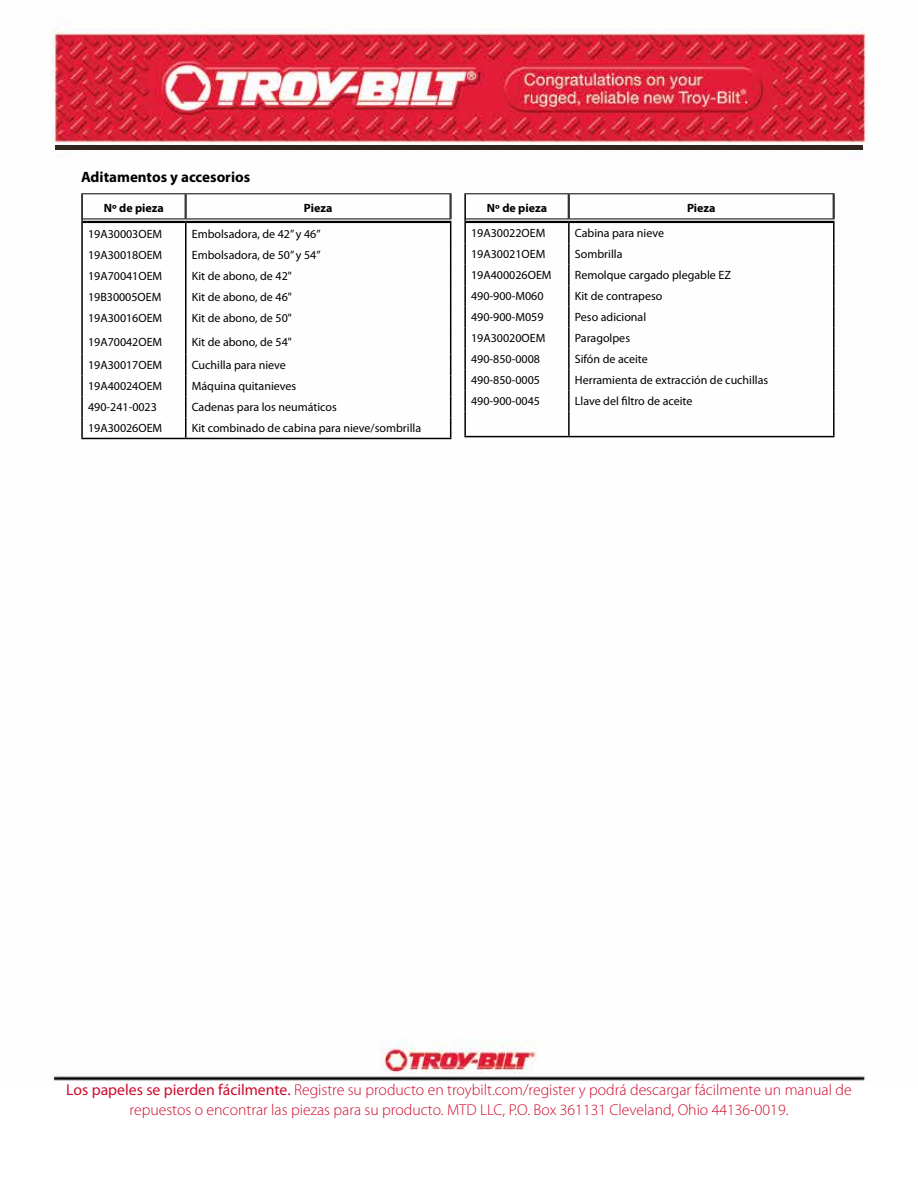
<style>
.page{position:relative;width:918px;height:1188px;background:#fff}
.page>*{position:absolute;margin:0;border:0;box-sizing:border-box;transform-origin:0 0}
.t1{font:300 15.75px/19.5px "Myriad Pro";color:#cf0a2c;text-align:center}
.t2{font:700 15px "Myriad Pro";color:#000}
.t3{font:12px "Myriad Pro";color:#000}
.t4{font:700 12px "Myriad Pro";color:#000}
.s1{font-weight:400}
</style>
<div class="page">
<img style="left:52px;top:19px;width:814px;height:1062px">
<hr style="left:56px;top:146px;width:807px;height:4px;background:#31251c">
<hr style="left:186px;top:219px;width:265px;height:4px;background:#cfcfcf">
<hr style="left:83px;top:219px;width:103px;height:4px;background:#cfcfcf">
<hr style="left:81px;top:221px;width:2px;height:23px;background:#000">
<hr style="left:81px;top:244px;width:2px;height:21px;background:#000">
<hr style="left:81px;top:265px;width:2px;height:21px;background:#000">
<hr style="left:81px;top:286px;width:2px;height:21px;background:#000">
<hr style="left:81px;top:307px;width:2px;height:21px;background:#000">
<hr style="left:81px;top:328px;width:2px;height:26px;background:#000">
<hr style="left:81px;top:354px;width:2px;height:21px;background:#000">
<hr style="left:81px;top:375px;width:2px;height:21px;background:#000">
<hr style="left:81px;top:396px;width:2px;height:21px;background:#000">
<hr style="left:81px;top:417px;width:2px;height:21px;background:#000">
<hr style="left:81px;top:438px;width:105px;height:1px;background:#000">
<hr style="left:186px;top:438px;width:265px;height:1px;background:#000">
<svg style="left:450px;top:194px;width:2px;height:244px"></svg>
<hr style="left:186px;top:193px;width:265px;height:1px;background:#000">
<hr style="left:186px;top:219px;width:265px;height:1px;background:#000">
<hr style="left:186px;top:221px;width:265px;height:2px;background:#000">
<hr style="left:81px;top:194px;width:2px;height:27px;background:#000">
<svg style="left:185px;top:194px;width:2px;height:25px"></svg>
<hr style="left:81px;top:193px;width:105px;height:1px;background:#000">
<hr style="left:83px;top:219px;width:103px;height:1px;background:#000">
<hr style="left:83px;top:221px;width:103px;height:2px;background:#000">
<hr style="left:185px;top:223px;width:2px;height:21px;background:#000">
<hr style="left:185px;top:244px;width:2px;height:21px;background:#000">
<hr style="left:185px;top:265px;width:2px;height:21px;background:#000">
<hr style="left:185px;top:286px;width:2px;height:21px;background:#000">
<hr style="left:185px;top:307px;width:2px;height:21px;background:#000">
<hr style="left:185px;top:328px;width:2px;height:26px;background:#000">
<hr style="left:185px;top:354px;width:2px;height:21px;background:#000">
<hr style="left:185px;top:375px;width:2px;height:21px;background:#000">
<hr style="left:185px;top:396px;width:2px;height:21px;background:#000">
<hr style="left:185px;top:417px;width:2px;height:21px;background:#000">
<hr style="left:569px;top:219px;width:266px;height:4px;background:#cfcfcf">
<hr style="left:466px;top:219px;width:103px;height:4px;background:#cfcfcf">
<hr style="left:464px;top:411px;width:2px;height:25px;background:#000">
<hr style="left:833px;top:411px;width:2px;height:25px;background:#000">
<hr style="left:464px;top:436px;width:105px;height:1px;background:#000">
<hr style="left:569px;top:436px;width:266px;height:1px;background:#000">
<hr style="left:464px;top:221px;width:2px;height:22px;background:#000">
<hr style="left:833px;top:223px;width:2px;height:20px;background:#000">
<hr style="left:464px;top:243px;width:2px;height:21px;background:#000">
<hr style="left:833px;top:243px;width:2px;height:21px;background:#000">
<hr style="left:464px;top:264px;width:2px;height:21px;background:#000">
<hr style="left:833px;top:264px;width:2px;height:21px;background:#000">
<hr style="left:464px;top:285px;width:2px;height:21px;background:#000">
<hr style="left:833px;top:285px;width:2px;height:21px;background:#000">
<hr style="left:464px;top:306px;width:2px;height:21px;background:#000">
<hr style="left:833px;top:306px;width:2px;height:21px;background:#000">
<hr style="left:464px;top:327px;width:2px;height:21px;background:#000">
<hr style="left:833px;top:327px;width:2px;height:21px;background:#000">
<hr style="left:464px;top:348px;width:2px;height:21px;background:#000">
<hr style="left:833px;top:348px;width:2px;height:21px;background:#000">
<hr style="left:464px;top:369px;width:2px;height:21px;background:#000">
<hr style="left:833px;top:369px;width:2px;height:21px;background:#000">
<hr style="left:464px;top:390px;width:2px;height:21px;background:#000">
<hr style="left:833px;top:390px;width:2px;height:21px;background:#000">
<svg style="left:833px;top:194px;width:2px;height:25px"></svg>
<hr style="left:569px;top:193px;width:266px;height:1px;background:#000">
<hr style="left:569px;top:219px;width:266px;height:1px;background:#000">
<hr style="left:569px;top:221px;width:266px;height:2px;background:#000">
<hr style="left:464px;top:194px;width:2px;height:27px;background:#000">
<svg style="left:568px;top:194px;width:2px;height:25px"></svg>
<hr style="left:464px;top:193px;width:105px;height:1px;background:#000">
<hr style="left:466px;top:219px;width:103px;height:1px;background:#000">
<hr style="left:466px;top:221px;width:103px;height:2px;background:#000">
<hr style="left:568px;top:223px;width:2px;height:20px;background:#000">
<hr style="left:568px;top:243px;width:2px;height:21px;background:#000">
<hr style="left:568px;top:264px;width:2px;height:21px;background:#000">
<hr style="left:568px;top:285px;width:2px;height:21px;background:#000">
<hr style="left:568px;top:306px;width:2px;height:21px;background:#000">
<hr style="left:568px;top:327px;width:2px;height:21px;background:#000">
<hr style="left:568px;top:348px;width:2px;height:21px;background:#000">
<hr style="left:568px;top:369px;width:2px;height:21px;background:#000">
<hr style="left:568px;top:390px;width:2px;height:21px;background:#000">
<hr style="left:568px;top:411px;width:2px;height:25px;background:#000">
<p class="t2" style="left:81px;top:167px;width:171px">Aditamentos y accesorios</p>
<p class="t4" style="left:104px;top:200px;width:62px">Nº de pieza</p>
<p class="t4" style="left:304px;top:200px;width:30px">Pieza</p>
<p class="t3" style="left:88px;top:227px;width:76px">19A30003OEM</p>
<p class="t3" style="left:192px;top:227px;width:130px">Embolsadora, de 42” y 46”</p>
<p class="t3" style="left:88px;top:248px;width:76px">19A30018OEM</p>
<p class="t3" style="left:192px;top:248px;width:130px">Embolsadora, de 50” y 54”</p>
<p class="t3" style="left:88px;top:269px;width:76px">19A70041OEM</p>
<p class="t3" style="left:192px;top:269px;width:102px">Kit de abono, de 42"</p>
<p class="t3" style="left:88px;top:290px;width:75px">19B30005OEM</p>
<p class="t3" style="left:192px;top:290px;width:102px">Kit de abono, de 46"</p>
<p class="t3" style="left:88px;top:311px;width:76px">19A30016OEM</p>
<p class="t3" style="left:192px;top:311px;width:102px">Kit de abono, de 50"</p>
<p class="t3" style="left:88px;top:334px;width:76px">19A70042OEM</p>
<p class="t3" style="left:192px;top:334px;width:102px">Kit de abono, de 54"</p>
<p class="t3" style="left:88px;top:358px;width:76px">19A30017OEM</p>
<p class="t3" style="left:192px;top:358px;width:96px">Cuchilla para nieve</p>
<p class="t3" style="left:88px;top:379px;width:76px">19A40024OEM</p>
<p class="t3" style="left:192px;top:379px;width:106px">Máquina quitanieves</p>
<p class="t3" style="left:88px;top:400px;width:70px">490-241-0023</p>
<p class="t3" style="left:192px;top:400px;width:147px">Cadenas para los neumáticos</p>
<p class="t3" style="left:88px;top:421px;width:76px">19A30026OEM</p>
<p class="t3" style="left:192px;top:421px;width:231px">Kit combinado de cabina para nieve/sombrilla</p>
<p class="t4" style="left:487px;top:200px;width:62px">Nº de pieza</p>
<p class="t4" style="left:687px;top:200px;width:30px">Pieza</p>
<p class="t3" style="left:471px;top:226px;width:76px">19A30022OEM</p>
<p class="t3" style="left:575px;top:226px;width:91px">Cabina para nieve</p>
<p class="t3" style="left:471px;top:247px;width:76px">19A30021OEM</p>
<p class="t3" style="left:575px;top:247px;width:49px">Sombrilla</p>
<p class="t3" style="left:471px;top:268px;width:82px">19A400026OEM</p>
<p class="t3" style="left:575px;top:268px;width:158px">Remolque cargado plegable EZ</p>
<p class="t3" style="left:471px;top:289px;width:74px">490-900-M060</p>
<p class="t3" style="left:575px;top:289px;width:89px">Kit de contrapeso</p>
<p class="t3" style="left:471px;top:310px;width:74px">490-900-M059</p>
<p class="t3" style="left:575px;top:310px;width:73px">Peso adicional</p>
<p class="t3" style="left:471px;top:331px;width:76px">19A30020OEM</p>
<p class="t3" style="left:575px;top:331px;width:57px">Paragolpes</p>
<p class="t3" style="left:471px;top:352px;width:70px">490-850-0008</p>
<p class="t3" style="left:575px;top:352px;width:75px">Sifón de aceite</p>
<p class="t3" style="left:471px;top:373px;width:70px">490-850-0005</p>
<p class="t3" style="left:575px;top:373px;width:195px">Herramienta de extracción de cuchillas</p>
<p class="t3" style="left:471px;top:394px;width:70px">490-900-0045</p>
<p class="t3" style="left:575px;top:394px;width:119px">Llave del filtro de aceite</p>
<h1 class="t1" style="left:66px;top:1080px;width:787px"><span class="s1">Los papeles se pierden fácilmente.</span> Registre su producto en troybilt.com/register y podrá descargar fácilmente un manual de repuestos o encontrar las piezas para su producto. MTD LLC, P.O. Box 361131 Cleveland, Ohio 44136-0019.</h1>
</div>
